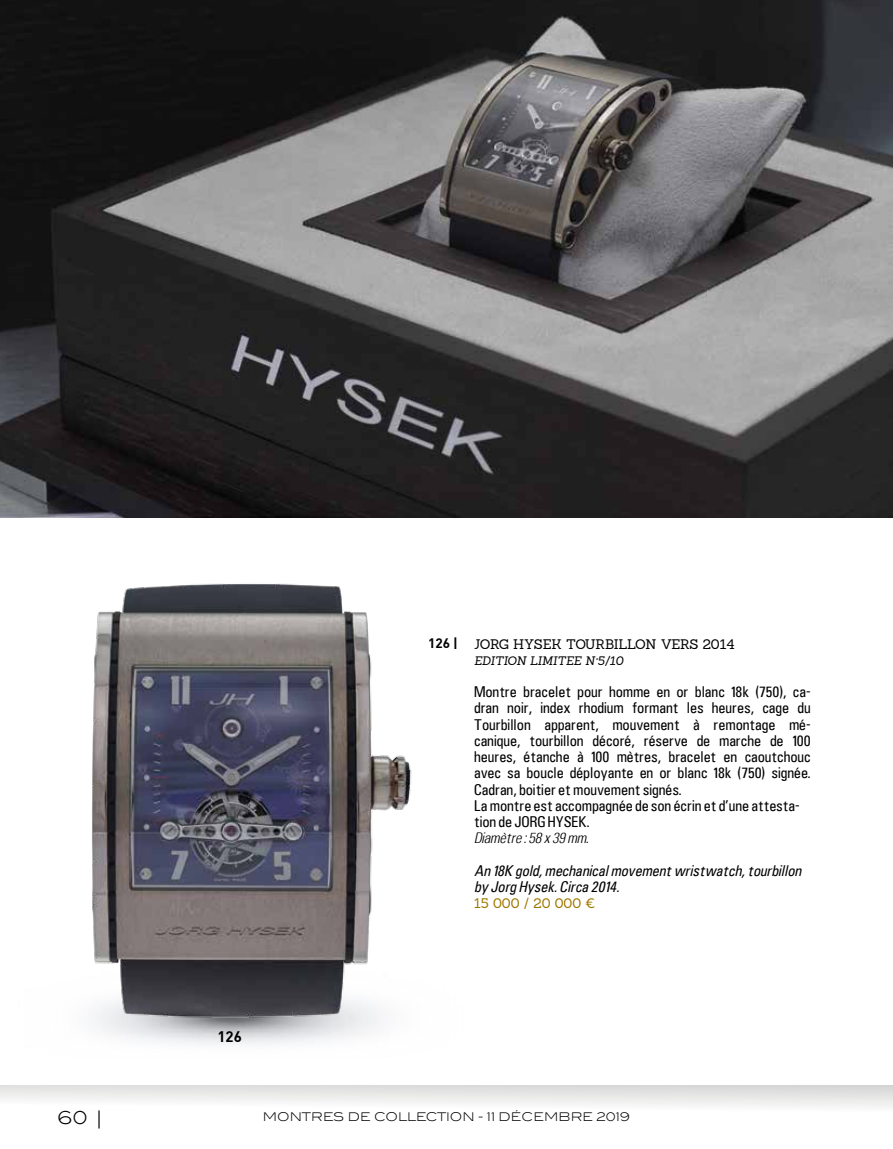
<style>
.page{position:relative;width:893px;height:1149px;background:#fff}
.page>*{position:absolute;margin:0;border:0;box-sizing:border-box;transform-origin:0 0}
.t1{font:300 18px "Blair ITC";color:#000}
.t2{font:700 15px "DIN";color:#000}
.t3{font:condensed 13.5px/16.2px "Uniform";color:#000}
.t4{font:italic condensed 13.5px/16.2px "Uniform";color:#000}
.t5{font:13.5px "Sanchez";letter-spacing:-.03em;color:#000}
.t6{font:italic 300 13.5px "Uniform Cond";color:#000}
.t7{font:13.5px "Sanchez";color:#9f7800}
.t8{font:300 12px "Blair ITC";letter-spacing:.015em;color:#000}
.t9{font:italic 12px "Sanchez";letter-spacing:-.005em;color:#000}
.s1{font-family:"Minion Pro";font-weight:400}
.s2{font-family:"DIN";font-weight:700}
</style>
<div class="page">
<div style="left:0;top:1085px;width:893px;height:63px;background:linear-gradient(to bottom,#e8e8e8,#fff)"></div>
<img style="left:72px;top:583px;width:340px;height:457px">
<img style="left:0;top:0;width:893px;height:517px">
<h1 class="t1" style="left:57px;top:1106px;width:46px">60 <span class="s1">|</span></h1>
<p class="t5" style="left:428px;top:635px;width:308px"><span class="s2">126 |</span> JORG HYSEK TOURBILLON VERS 2014</p>
<p class="t9" style="left:474px;top:652px;width:151px">EDITION LIMITEE N°5/10</p>
<p class="t3" style="left:474px;top:683px;width:338px">Montre bracelet pour homme en or blanc 18k (750), ca&shy;dran noir, index rhodium formant les heures, cage du Tourbillon apparent, mouvement à remontage mé&shy;canique, tourbillon décoré, réserve de marche de 100 heures, étanche à 100 mètres, bracelet en caoutchouc avec sa boucle déployante en or blanc 18k (750) signée.<br>Cadran, boitier et mouvement signés.<br>La montre est accompagnée de son écrin et d’une attesta&shy;tion de JORG HYSEK.</p>
<p class="t6" style="left:474px;top:828px;width:116px">Diamètre : 58 x 39 mm.</p>
<p class="t4" style="left:474px;top:861px;width:329px">An 18K gold, mechanical movement wristwatch, tourbillon by Jorg Hysek. Circa 2014.</p>
<p class="t7" style="left:474px;top:894px;width:123px">15 000 / 20 000 €</p>
<p class="t2" style="left:217px;top:1026px;width:26px">126</p>
<p class="t8" style="left:263px;top:1109px;width:369px">MONTRES DE COLLECTION - 11 DÉCEMBRE 2019</p>
</div>
